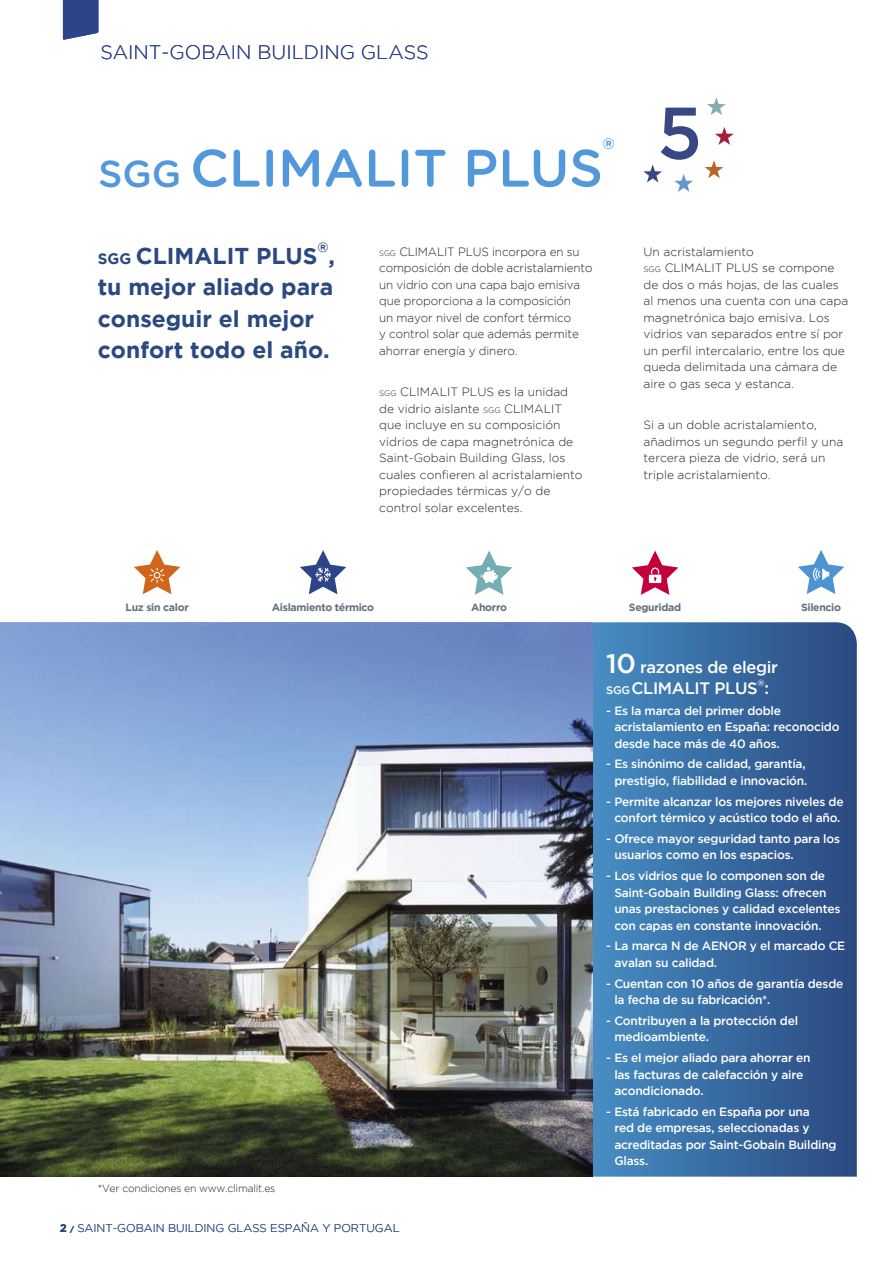
<style>
.page{position:relative;width:893px;height:1263px;background:#fff}
.page>*{position:absolute;margin:0;border:0;box-sizing:border-box;transform-origin:0 0}
.t1{font:500 52.5px "Gotham Rounded";color:#5298db}
.t2{font:500 30.6px "Gotham Rounded";color:#5298db}
.t3{font:700 22.95px/31.5px "Gotham";color:#2b4881}
.t4{font:300 19.5px "Gotham";color:#2d4488}
.t5{font:500 16.5px/21px "Gotham";letter-spacing:-.02em;color:#fff}
.t6{font:700 13.35px "Gotham";color:#2b4881}
.t7{font:300 12px/16.5px "Gotham";color:#222221}
.t8{font:500 12px/16.5px "Gotham";letter-spacing:-.02em;color:#fff}
.t9{font:300 11.25px "Gotham";color:#2b4881}
.t10{font:700 10.5px "Gotham";letter-spacing:-.03em;color:#647180}
.t11{font:300 10.5px "Gotham";letter-spacing:-.02em;color:#222221}
.t12{font:500 8.7px "Gotham";color:#fff}
.s1{font-size:37.5px}
.s2{font-size:15.15px}
.s3{font-size:7.95px}
.s4{font-weight:700}
.s5{font-weight:700;font-size:7.5px}
.s6{font-size:27px}
.s7{font-size:10.95px}
</style>
<div class="page">
<svg style="left:63px;top:0;width:35px;height:40px"></svg>
<svg style="left:592px;top:622px;width:265px;height:555px;background:#386ba1"></svg>
<img style="left:0;top:622px;width:592px;height:555px">
<svg style="left:715px;top:127px;width:19px;height:18px"></svg>
<svg style="left:705px;top:160px;width:18px;height:18px"></svg>
<svg style="left:643px;top:108px;width:55px;height:84px"></svg>
<svg style="left:707px;top:97px;width:19px;height:18px"></svg>
<svg style="left:134px;top:550px;width:46px;height:44px"></svg>
<svg style="left:466px;top:550px;width:46px;height:45px"></svg>
<svg style="left:300px;top:550px;width:46px;height:44px"></svg>
<svg style="left:632px;top:551px;width:46px;height:44px"></svg>
<svg style="left:798px;top:550px;width:46px;height:44px"></svg>
<h3 class="t4" style="left:100px;top:42px;width:330px">SAINT-GOBAIN BUILDING GLASS</h3>
<h2 class="t2" style="left:603px;top:128px;width:13px">®</h2>
<h1 class="t1" style="left:98px;top:131px;width:506px"><span class="s1">SGG</span> CLIMALIT PLUS</h1>
<h3 class="t3" style="left:98px;top:239px;width:221px"><span class="s2">SGG</span> CLIMALIT PLUS</h3>
<p class="t6" style="left:318px;top:240px;width:13px">®</p>
<h3 class="t3" style="left:98px;top:239px;width:239px;text-indent:231px">, tu mejor aliado para conseguir el mejor confort todo el año.</h3>
<p class="t7" style="left:379px;top:243px;width:215px"><span class="s3">SGG</span> CLIMALIT PLUS incorpora en su composición de doble acristalamiento un vidrio con una capa bajo emisiva que proporciona a la composición<br>un mayor nivel de confort térmico<br>y control solar que además permite ahorrar energía y dinero.</p>
<p class="t7" style="left:379px;top:384px;width:205px"><span class="s3">SGG</span> CLIMALIT PLUS es la unidad de vidrio aislante <span class="s3">SGG</span> CLIMALIT que incluye en su composición vidrios de capa magnetrónica de<br>Saint-Gobain Building Glass, los cuales confieren al acristalamiento propiedades térmicas y/o de control solar excelentes.</p>
<p class="t7" style="left:643px;top:243px;width:206px">Un acristalamiento<br><span class="s3">SGG</span> CLIMALIT PLUS se compone de dos o más hojas, de las cuales al menos una cuenta con una capa magnetrónica bajo emisiva. Los vidrios van separados entre sí por un perfil intercalario, entre los que queda delimitada una cámara de aire o gas seca y estanca.</p>
<p class="t7" style="left:643px;top:417px;width:201px">Si a un doble acristalamiento, añadimos un segundo perfil y una tercera pieza de vidrio, será un triple acristalamiento.</p>
<p class="t10" style="left:126px;top:601px;width:65px">Luz sin calor</p>
<p class="t10" style="left:272px;top:601px;width:104px">Aislamiento térmico</p>
<p class="t10" style="left:471px;top:601px;width:37px">Ahorro</p>
<p class="t10" style="left:629px;top:601px;width:54px">Seguridad</p>
<p class="t10" style="left:801px;top:601px;width:41px">Silencio</p>
<p class="t11" style="left:98px;top:1182px;width:179px">*Ver condiciones en www.climalit.es</p>
<p class="t9" style="left:60px;top:1222px;width:341px"><span class="s4">2</span> <span class="s5">/</span> SAINT-GOBAIN BUILDING GLASS ESPAÑA Y PORTUGAL</p>
<h3 class="t5" style="left:606px;top:656px;width:173px"><span class="s6">10</span> razones de elegir<br><span class="s7">SGG</span>CLIMALIT PLUS :</h3>
<p class="t12" style="left:757px;top:678px;width:9px">®</p>
<p class="t8" style="left:614px;top:702px;width:227px;text-indent:-8px">- Es la marca del primer doble acristalamiento en España: reconocido desde hace más de 40 años.</p>
<p class="t8" style="left:606px;top:755px;width:202px;text-align:right">- Es sinónimo de calidad, garantía, prestigio, fiabilidad e innovación.</p>
<p class="t8" style="left:606px;top:793px;width:239px;text-align:center">- Permite alcanzar los mejores niveles de confort térmico y acústico todo el año.</p>
<p class="t8" style="left:614px;top:830px;width:227px;text-indent:-8px">- Ofrece mayor seguridad tanto para los usuarios como en los espacios.</p>
<p class="t8" style="left:614px;top:867px;width:228px;text-indent:-8px">- Los vidrios que lo componen son de Saint-Gobain Building Glass: ofrecen unas prestaciones y calidad excelentes con capas en constante innovación.</p>
<p class="t8" style="left:614px;top:937px;width:232px;text-indent:-8px">- La marca N de AENOR y el marcado CE avalan su calidad.</p>
<p class="t8" style="left:614px;top:975px;width:231px;text-indent:-8px">- Cuentan con 10 años de garantía desde la fecha de su fabricación*.</p>
<p class="t8" style="left:614px;top:1012px;width:185px;text-indent:-8px">- Contribuyen a la protección del medioambiente.</p>
<p class="t8" style="left:614px;top:1049px;width:198px;text-indent:-8px">- Es el mejor aliado para ahorrar en las facturas de calefacción y aire acondicionado.</p>
<p class="t8" style="left:614px;top:1103px;width:224px;text-indent:-8px">- Está fabricado en España por una<br>red de empresas, seleccionadas y acreditadas por Saint-Gobain Building<br>Glass.</p>
</div>
